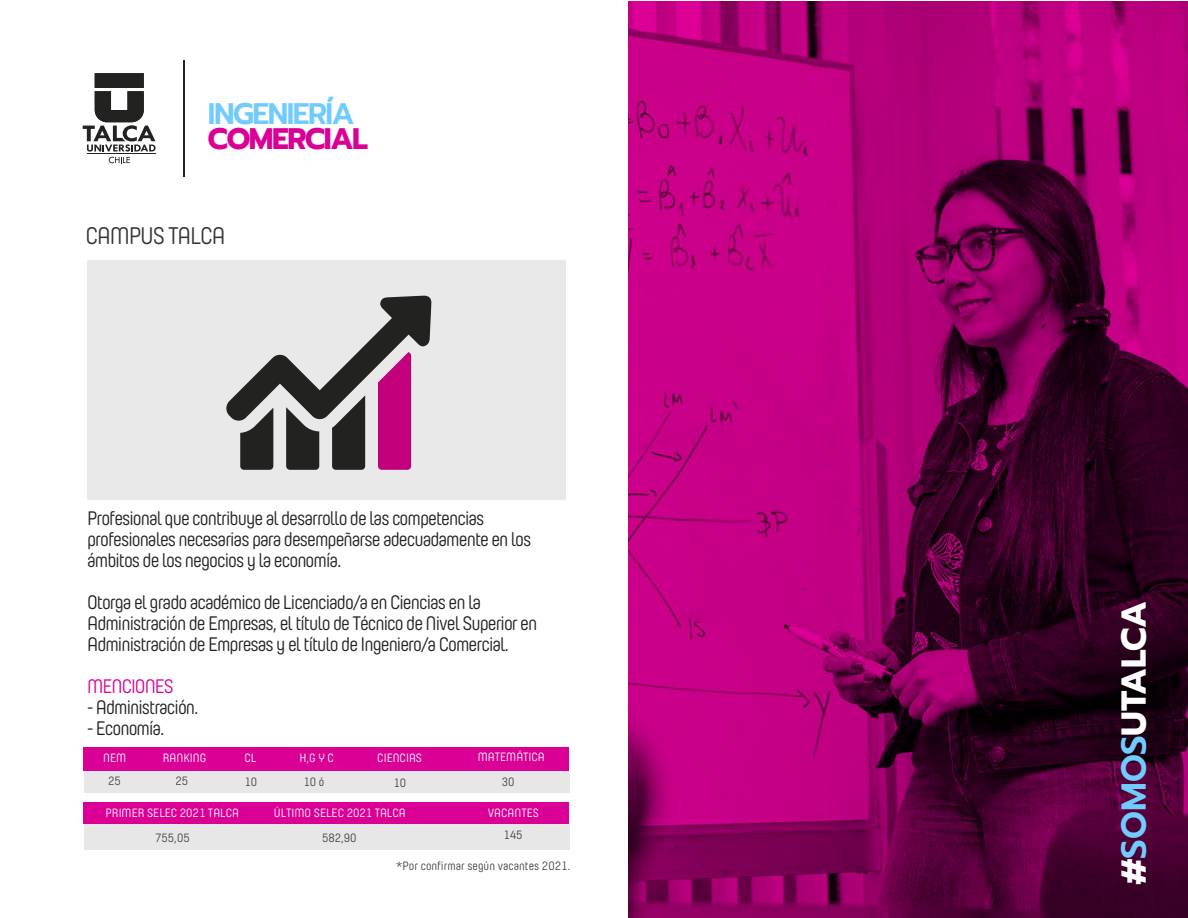
<style>
.page{position:relative;width:1188px;height:918px;background:#fff}
.page>*{position:absolute;margin:0;border:0;box-sizing:border-box;transform-origin:0 0}
.t1{font:700 34.5px "Prompt";letter-spacing:-.025em;color:#fff}
.t2{font:600 29.55px "Prompt";letter-spacing:-.05em;color:#72cbfd}
.t3{font:700 29.55px "Prompt";letter-spacing:-.05em;color:#db0095}
.t4{font:24px "Yummo";letter-spacing:-.05em;color:#363636}
.t5{font:19.5px/21px "Yummo";letter-spacing:-.05em;color:#222221}
.t6{font:19.5px "Yummo";letter-spacing:-.05em;color:#db0095}
.t7{font:12.15px "Yummo";color:#3e3e3d}
.t8{font:12px "Yummo";color:#fff}
.t9{font:12px "Yummo";color:#3e3e3d}
.s1{font-weight:600;color:#72cbfd}
</style>
<div class="page">
<div style="left:87px;top:260px;width:479px;height:240px;background:#eae9e9"></div>
<hr style="left:183px;top:60px;width:2px;height:117px;background:#222221">
<svg style="left:83px;top:73px;width:73px;height:90px"></svg>
<hr style="left:87px;top:153px;width:68px;height:1px;background:#222221">
<div style="left:84px;top:747px;width:485px;height:24px;background:#db0095"></div>
<div style="left:84px;top:771px;width:485px;height:22px;background:#e7e7e7"></div>
<div style="left:84px;top:803px;width:485px;height:21px;background:#db0095"></div>
<div style="left:84px;top:824px;width:485px;height:25px;background:#e7e7e7"></div>
<svg style="left:226px;top:296px;width:205px;height:174px"></svg>
<img style="left:628px;top:2px;width:560px;height:916px">
<h2 class="t2" style="left:208px;top:92px;width:148px">INGENIERÍA</h2>
<h2 class="t3" style="left:208px;top:117px;width:161px">COMERCIAL</h2>
<p class="t4" style="left:86px;top:218px;width:141px">CAMPUS TALCA</p>
<p class="t5" style="left:87px;top:507px;width:446px">Profesional que contribuye al desarrollo de las competencias profesionales necesarias para desempeñarse adecuadamente en los ámbitos de los negocios y la economía.</p>
<p class="t5" style="left:87px;top:591px;width:452px">Otorga el grado académico de Licenciado/a en Ciencias en la<br>Administración de Empresas, el título de Técnico de Nivel Superior en<br>Administración de Empresas y el título de Ingeniero/a Comercial.</p>
<p class="t6" style="left:87px;top:673px;width:88px">MENCIONES</p>
<p class="t5" style="left:87px;top:696px;width:113px">- Administración.</p>
<p class="t5" style="left:87px;top:717px;width:79px">- Economía.</p>
<p class="t8" style="left:103px;top:750px;width:25px">NEM</p>
<p class="t8" style="left:163px;top:750px;width:45px">RANKING</p>
<p class="t8" style="left:245px;top:750px;width:13px">CL</p>
<p class="t8" style="left:299px;top:750px;width:36px">H,G Y C</p>
<p class="t8" style="left:377px;top:750px;width:46px">CIENCIAS</p>
<p class="t8" style="left:478px;top:748px;width:68px">MATEMÁTICA</p>
<p class="t9" style="left:108px;top:773px;width:14px">25</p>
<p class="t9" style="left:175px;top:772px;width:14px">25</p>
<p class="t9" style="left:244px;top:773px;width:14px">10</p>
<p class="t9" style="left:304px;top:773px;width:22px">10 ó</p>
<p class="t9" style="left:393px;top:774px;width:14px">10</p>
<p class="t9" style="left:502px;top:773px;width:14px">30</p>
<p class="t8" style="left:106px;top:804px;width:135px">PRIMER SELEC 2021 TALCA</p>
<p class="t8" style="left:274px;top:804px;width:133px">ÚLTIMO SELEC 2021 TALCA</p>
<p class="t8" style="left:488px;top:804px;width:53px">VACANTES</p>
<p class="t9" style="left:155px;top:830px;width:36px">755,05</p>
<p class="t9" style="left:322px;top:830px;width:36px">582,90</p>
<p class="t9" style="left:504px;top:827px;width:21px">145</p>
<p class="t7" style="left:396px;top:857px;width:176px">*Por confirmar según vacantes 2021.</p>
<h1 class="t1" style="left:1108px;top:885px;width:286px;rotate:-90deg">#<span class="s1">SOMOS</span>UTALCA</h1>
</div>
